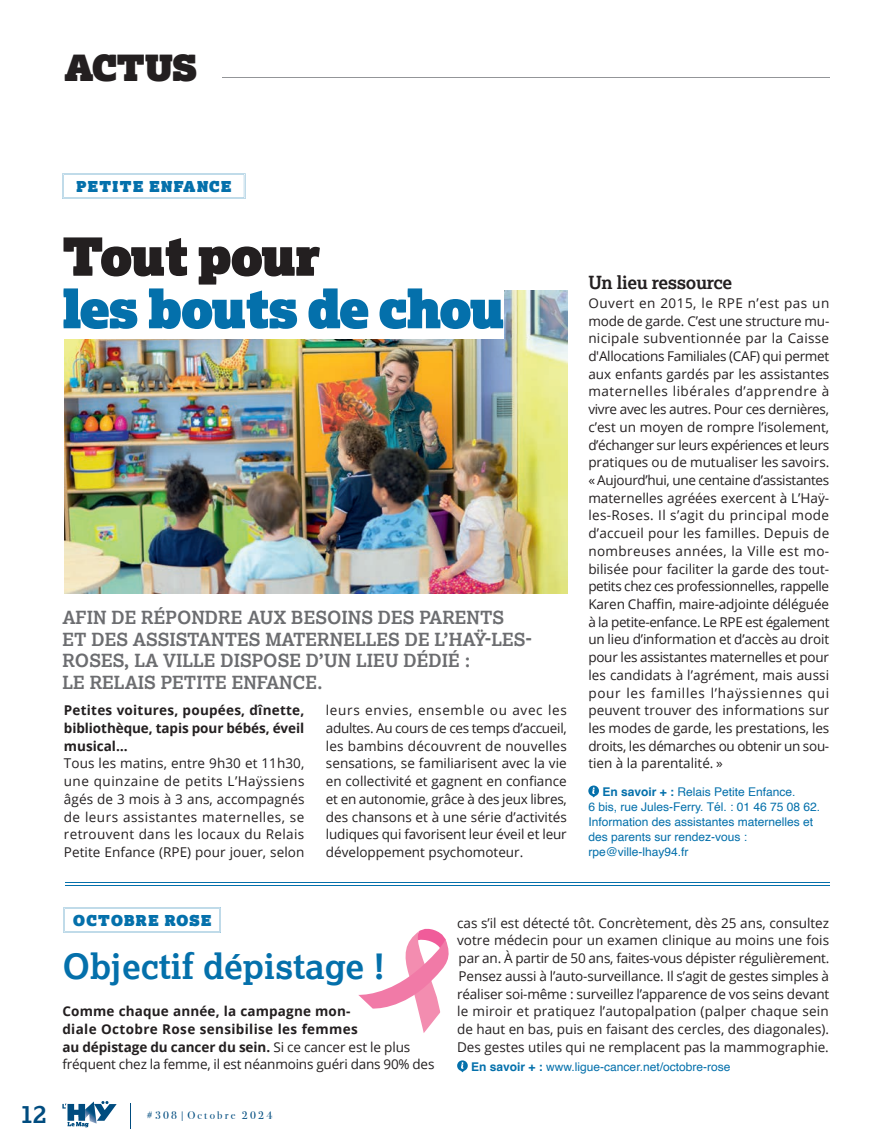
<style>
.page{position:relative;width:893px;height:1148px;background:#fff}
.page>*{position:absolute;margin:0;border:0;box-sizing:border-box;transform-origin:0 0}
.t1{font:52.5px "Lexia Advertising";letter-spacing:-.03em;color:#0470ab}
.t2{font:52.5px "Lexia Advertising";letter-spacing:-.025em;color:#231f20}
.t3{font:35.85px "Lexia Advertising";letter-spacing:-.01em;color:#231f20}
.t4{font:700 34.65px "Lexia";color:#0470ab}
.t5{font:700 25.05px "Lexia";color:#004c7f}
.t6{font:700 18px/21.6px "Lexia";color:#6c6d70}
.t7{font:700 18px "Lexia";letter-spacing:-.02em;color:#231f20}
.t8{font:15px "Lexia Advertising";letter-spacing:.1em;color:#0470ab}
.t9{font:13.5px/17.7px "Open Sans";color:#231f20;text-align:justify}
.t10{font:700 13.5px/17.7px "Open Sans";letter-spacing:.01em;color:#231f20;text-align:justify}
.t11{font:12px/15px "Helvetica";color:#0470ab}
.t12{font:11.1px "Bodoni Svty Two ITCTT";letter-spacing:.2em;color:#004c7f}
.s1{font-weight:700}
.s2{font-weight:400}
</style>
<div class="page">
<hr style="left:222px;top:77px;width:607px;height:1px;background:#939598">
<svg style="left:130px;top:1103px;width:1px;height:25px"></svg>
<svg style="left:62px;top:1101px;width:55px;height:26px"></svg>
<svg style="left:63px;top:907px;width:158px;height:25px"></svg>
<svg style="left:62px;top:173px;width:183px;height:26px"></svg>
<svg style="left:588px;top:785px;width:11px;height:12px"></svg>
<img style="left:65px;top:290px;width:502px;height:303px">
<div style="left:62px;top:285px;width:442px;height:54px;background:#fff"></div>
<svg style="left:457px;top:1060px;width:11px;height:12px"></svg>
<hr style="left:65px;top:882px;width:764px;height:1px;background:#0470ab">
<hr style="left:65px;top:884px;width:764px;height:1px;background:#0470ab">
<svg style="left:358px;top:928px;width:91px;height:105px"></svg>
<h2 class="t3" style="left:64px;top:45px;width:134px">ACTUS</h2>
<p class="t8" style="left:76px;top:176px;width:156px">PETITE ENFANCE</p>
<h1 class="t2" style="left:62px;top:222px;width:260px">Tout pour</h1>
<h1 class="t1" style="left:62px;top:275px;width:443px">les bouts de chou</h1>
<h3 class="t6" style="left:62px;top:606px;width:471px">AFIN DE RÉPONDRE AUX BESOINS DES PARENTS ET DES ASSISTANTES MATERNELLES DE L’HAŸ-LES-ROSES, LA VILLE DISPOSE D’UN LIEU DÉDIÉ :<br>LE RELAIS PETITE ENFANCE.</h3>
<p class="t10" style="left:64px;top:701px;width:242px">Petites voitures, poupées, dînette, bibliothèque, tapis pour bébés, éveil musical…</p>
<p class="t9" style="left:64px;top:754px;width:242px">Tous les matins, entre 9h30 et 11h30, une quinzaine de petits L’Haÿssiens âgés de 3 mois à 3 ans, accompagnés de leurs assistantes maternelles, se retrouvent dans les locaux du Relais Petite Enfance (RPE) pour jouer, selon</p>
<p class="t9" style="left:326px;top:701px;width:242px">leurs envies, ensemble ou avec les adultes. Au cours de ces temps d’accueil, les bambins découvrent de nouvelles sensations, se familiarisent avec la vie en collectivité et gagnent en confiance et en autonomie, grâce à des jeux libres, des chansons et à une série d’activités ludiques qui favorisent leur éveil et leur développement psychomoteur.</p>
<h3 class="t7" style="left:588px;top:271px;width:145px">Un lieu ressource</h3>
<p class="t9" style="left:588px;top:294px;width:242px">Ouvert en 2015, le RPE n’est pas un mode de garde. C’est une structure mu&shy;nicipale subventionnée par la Caisse d'Allocations Familiales (CAF) qui permet aux enfants gardés par les assistantes maternelles libérales d’apprendre à vivre avec les autres. Pour ces dernières, c’est un moyen de rompre l’isolement, d’échanger sur leurs expériences et leurs pratiques ou de mutualiser les savoirs. « Aujourd’hui, une centaine d’assistantes maternelles agréées exercent à L’Haÿ&shy;les-Roses. Il s’agit du principal mode d’accueil pour les familles. Depuis de nombreuses années, la Ville est mo&shy;bilisée pour faciliter la garde des tout&shy;petits chez ces professionnelles, rappelle Karen Chaffin, maire-adjointe déléguée à la petite-enfance. Le RPE est également un lieu d’information et d’accès au droit pour les assistantes maternelles et pour les candidats à l’agrément, mais aussi pour les familles l’haÿssiennes qui peuvent trouver des informations sur les modes de garde, les prestations, les droits, les démarches ou obtenir un sou&shy;tien à la parentalité. »</p>
<p class="t11" style="left:588px;top:784px;width:233px;text-indent:14px"><span class="s1">En savoir + :</span> Relais Petite Enfance.<br>6 bis, rue Jules-Ferry. Tél. : 01 46 75 08 62.<br>Information des assistantes maternelles et des parents sur rendez-vous : rpe@ville-lhay94.fr</p>
<p class="t8" style="left:73px;top:910px;width:140px">OCTOBRE ROSE</p>
<h3 class="t4" style="left:62px;top:944px;width:323px">Objectif dépistage !</h3>
<p class="t10" style="left:62px;top:1002px;width:373px;text-align:left">Comme chaque année, la campagne mon-<br>diale Octobre Rose sensibilise les femmes<br>au dépistage du cancer du sein. <span class="s2">Si ce cancer est le plus fréquent chez la femme, il est néanmoins guéri dans 90% des</span></p>
<h3 class="t5" style="left:20px;top:1098px;width:28px">12</h3>
<p class="t12" style="left:147px;top:1105px;width:127px">#308|Octobre 2024</p>
<p class="t9" style="left:457px;top:913px;width:373px">cas s’il est détecté tôt. Concrètement, dès 25 ans, consultez votre médecin pour un examen clinique au moins une fois par an. À partir de 50 ans, faites-vous dépister régulièrement.<br>Pensez aussi à l’auto-surveillance. Il s’agit de gestes simples à réaliser soi-même : surveillez l’apparence de vos seins devant le miroir et pratiquez l’autopalpation (palper chaque sein de haut en bas, puis en faisant des cercles, des diagonales).<br>Des gestes utiles qui ne remplacent pas la mammographie.</p>
<p class="t11" style="left:471px;top:1059px;width:261px"><span class="s1">En savoir + :</span> www.ligue-cancer.net/octobre-rose</p>
</div>
